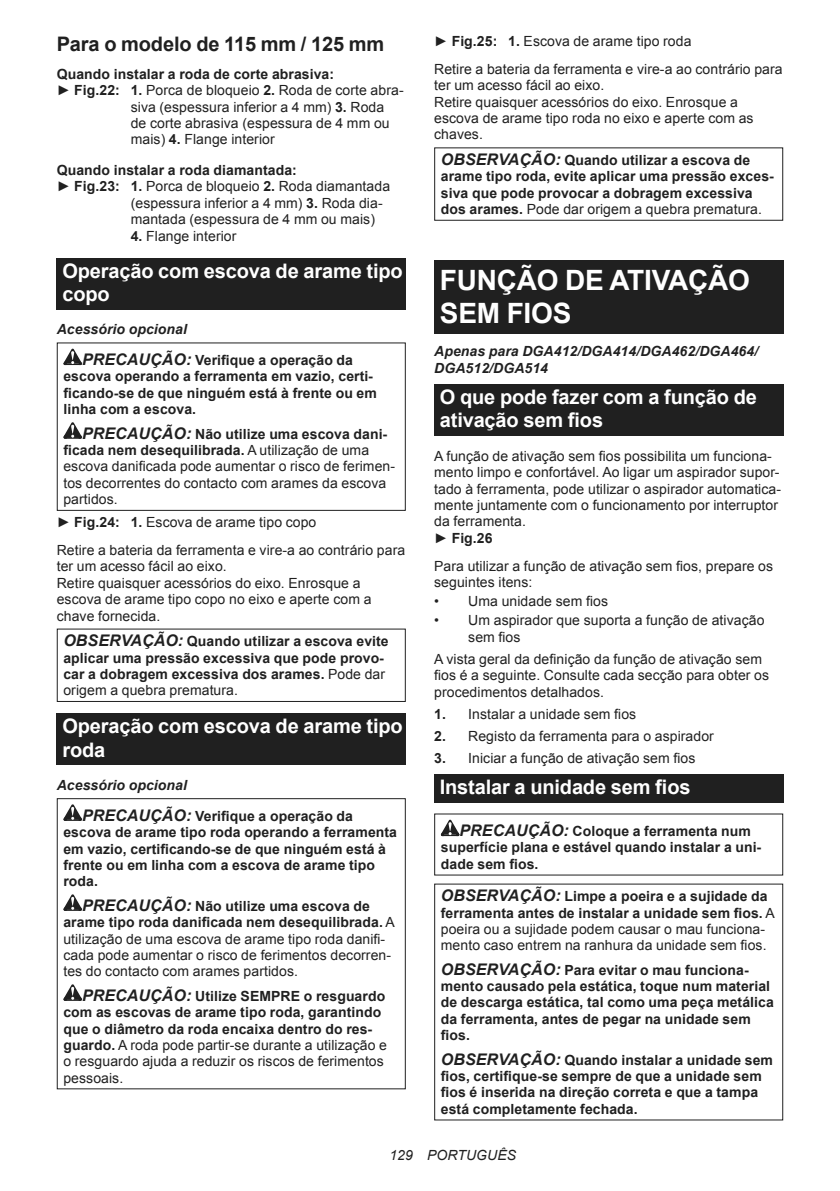
<style>
.page{position:relative;width:840px;height:1191px;background:#fff}
.page>*{position:absolute;margin:0;border:0;box-sizing:border-box;transform-origin:0 0}
.t1{font:700 28px/32.8px "Arial";letter-spacing:-.01em;color:#fff}
.t2{font:700 20px/23.4px "Arial";letter-spacing:-.01em;color:#fff}
.t3{font:700 20px "Arial";letter-spacing:-.01em;color:#202020}
.t4{font:14px/16.4px "Arial";letter-spacing:.005em;color:#202020}
.t5{font:700 14px/16.4px "Arial";letter-spacing:.005em;color:#202020}
.t6{font:italic 700 14px/16.4px "Arial";letter-spacing:.005em;color:#202020}
.t7{font:italic 14px "Arial";letter-spacing:.005em;color:#202020}
.s1{font-weight:700}
.s2{font-style:italic}
.s3{font-style:italic;font-size:16px}
.s4{font-weight:700;font-style:italic;font-size:16px}
.s5{font-weight:400}
</style>
<div class="page">
<div style="left:57px;top:257px;width:348px;height:52px;background:#202020"></div>
<svg style="left:63px;top:349px;width:19px;height:16px"></svg>
<svg style="left:63px;top:422px;width:19px;height:16px"></svg>
<div style="left:57px;top:342px;width:348px;height:169px;border:1px solid #202020"></div>
<div style="left:57px;top:628px;width:348px;height:74px;border:1px solid #202020"></div>
<div style="left:57px;top:713px;width:348px;height:52px;background:#202020"></div>
<svg style="left:63px;top:804px;width:19px;height:16px"></svg>
<svg style="left:63px;top:894px;width:19px;height:16px"></svg>
<svg style="left:63px;top:984px;width:19px;height:16px"></svg>
<div style="left:57px;top:798px;width:348px;height:291px;border:1px solid #202020"></div>
<div style="left:434px;top:147px;width:348px;height:74px;border:1px solid #202020"></div>
<div style="left:434px;top:260px;width:348px;height:74px;background:#202020"></div>
<div style="left:434px;top:384px;width:348px;height:52px;background:#202020"></div>
<div style="left:434px;top:774px;width:348px;height:28px;background:#202020"></div>
<svg style="left:440px;top:819px;width:19px;height:17px"></svg>
<h2 class="t3" style="left:57px;top:36px;width:329px">Para o modelo de 115 mm / 125 mm</h2>
<p class="t5" style="left:57px;top:67px;width:279px">Quando instalar a roda de corte abrasiva:</p>
<p class="t4" style="left:57px;top:82px;width:348px">► <span class="s1">Fig.22: 1.</span> Porca de bloqueio <span class="s1">2.</span> Roda de corte abra-</p>
<p class="t4" style="left:131px;top:99px;width:255px">siva (espessura inferior a 4 mm) <span class="s1">3.</span> Roda</p>
<p class="t4" style="left:131px;top:116px;width:260px">de corte abrasiva (espessura de 4 mm ou</p>
<p class="t4" style="left:131px;top:131px;width:145px">mais) <span class="s1">4.</span> Flange interior</p>
<p class="t5" style="left:57px;top:163px;width:241px">Quando instalar a roda diamantada:</p>
<p class="t4" style="left:57px;top:178px;width:334px">► <span class="s1">Fig.23: 1.</span> Porca de bloqueio <span class="s1">2.</span> Roda diamantada</p>
<p class="t4" style="left:131px;top:195px;width:253px">(espessura inferior a 4 mm) <span class="s1">3.</span> Roda dia-</p>
<p class="t4" style="left:131px;top:211px;width:246px">mantada (espessura de 4 mm ou mais)</p>
<p class="t4" style="left:131px;top:229px;width:107px"><span class="s1">4.</span> Flange interior</p>
<h2 class="t2" style="left:62px;top:260px;width:341px">Operação com escova de arame tipo copo</h2>
<p class="t5" style="left:82px;top:314px;width:272px;line-height:30.6px;text-indent:-25px"><span class="s2">Acessório opcional<br></span><span class="s3">PRECAUÇÃO:</span> Verifique a operação da</p>
<p class="t5" style="left:63px;top:369px;width:315px">escova operando a ferramenta em vazio, certi&shy;ficando-se de que ninguém está à frente ou em linha com a escova.</p>
<p class="t4" style="left:63px;top:426px;width:333px;text-indent:19px"><span class="s4">PRECAUÇÃO:</span> <span class="s1">Não utilize uma escova dani&shy;ficada nem desequilibrada.</span> A utilização de uma escova danificada pode aumentar o risco de ferimen&shy;tos decorrentes do contacto com arames da escova partidos.</p>
<p class="t4" style="left:57px;top:508px;width:350px;line-height:27.8px">► <span class="s1">Fig.24: 1.</span> Escova de arame tipo copo<br>Retire a bateria da ferramenta e vire-a ao contrário para</p>
<p class="t4" style="left:57px;top:559px;width:316px">ter um acesso fácil ao eixo.<br>Retire quaisquer acessórios do eixo. Enrosque a escova de arame tipo copo no eixo e aperte com a chave fornecida.</p>
<p class="t5" style="left:63px;top:634px;width:326px"><span class="s3">OBSERVAÇÃO:</span> Quando utilizar a escova evite aplicar uma pressão excessiva que pode provo&shy;car a dobragem excessiva dos arames. <span class="s5">Pode dar origem a quebra prematura.</span></p>
<h2 class="t2" style="left:62px;top:716px;width:341px">Operação com escova de arame tipo roda</h2>
<p class="t5" style="left:82px;top:770px;width:272px;line-height:30.6px;text-indent:-25px"><span class="s2">Acessório opcional<br></span><span class="s3">PRECAUÇÃO:</span> Verifique a operação da</p>
<p class="t5" style="left:63px;top:825px;width:335px">escova de arame tipo roda operando a ferramenta em vazio, certificando-se de que ninguém está à frente ou em linha com a escova de arame tipo roda.</p>
<p class="t4" style="left:63px;top:897px;width:333px;text-indent:19px"><span class="s4">PRECAUÇÃO:</span> <span class="s1">Não utilize uma escova de arame tipo roda danificada nem desequilibrada.</span> A utilização de uma escova de arame tipo roda danifi&shy;cada pode aumentar o risco de ferimentos decorren&shy;tes do contacto com arames partidos.</p>
<p class="t5" style="left:63px;top:988px;width:325px;text-indent:19px"><span class="s3">PRECAUÇÃO:</span> Utilize SEMPRE o resguardo com as escovas de arame tipo roda, garantindo que o diâmetro da roda encaixa dentro do res&shy;guardo. <span class="s5">A roda pode partir-se durante a utilização e o resguardo ajuda a reduzir os riscos de ferimentos pessoais.</span></p>
<p class="t4" style="left:434px;top:27px;width:350px;line-height:27.8px">► <span class="s1">Fig.25: 1.</span> Escova de arame tipo roda<br>Retire a bateria da ferramenta e vire-a ao contrário para</p>
<p class="t4" style="left:434px;top:78px;width:321px">ter um acesso fácil ao eixo.<br>Retire quaisquer acessórios do eixo. Enrosque a escova de arame tipo roda no eixo e aperte com as chaves.</p>
<p class="t5" style="left:440px;top:153px;width:334px"><span class="s3">OBSERVAÇÃO:</span> Quando utilizar a escova de arame tipo roda, evite aplicar uma pressão exces&shy;siva que pode provocar a dobragem excessiva dos arames. <span class="s5">Pode dar origem a quebra prematura.</span></p>
<h1 class="t1" style="left:439px;top:266px;width:311px">FUNÇÃO DE ATIVAÇÃO<br>SEM FIOS</h1>
<p class="t6" style="left:434px;top:344px;width:325px">Apenas para DGA412/DGA414/DGA462/DGA464/<br>DGA512/DGA514</p>
<h2 class="t2" style="left:439px;top:387px;width:318px">O que pode fazer com a função de ativação sem fios</h2>
<p class="t4" style="left:434px;top:448px;width:348px">A função de ativação sem fios possibilita um funciona&shy;mento limpo e confortável. Ao ligar um aspirador supor&shy;tado à ferramenta, pode utilizar o aspirador automatica&shy;mente juntamente com o funcionamento por interruptor da ferramenta.<br>► <span class="s1">Fig.26</span></p>
<p class="t4" style="left:434px;top:557px;width:340px">Para utilizar a função de ativação sem fios, prepare os seguintes itens:</p>
<p class="t4" style="left:434px;top:593px;width:175px">• Uma unidade sem fios</p>
<p class="t4" style="left:468px;top:612px;width:297px;text-indent:-34px">• Um aspirador que suporta a função de ativação sem fios</p>
<p class="t4" style="left:434px;top:651px;width:336px">A vista geral da definição da função de ativação sem fios é a seguinte. Consulte cada secção para obter os procedimentos detalhados.</p>
<p class="t4" style="left:434px;top:705px;width:203px"><span class="s1">1.</span> Instalar a unidade sem fios</p>
<p class="t4" style="left:434px;top:729px;width:281px"><span class="s1">2.</span> Registo da ferramenta para o aspirador</p>
<p class="t4" style="left:434px;top:749px;width:263px"><span class="s1">3.</span> Iniciar a função de ativação sem fios</p>
<h2 class="t2" style="left:439px;top:776px;width:252px">Instalar a unidade sem fios</h2>
<p class="t5" style="left:440px;top:824px;width:322px;text-indent:19px"><span class="s3">PRECAUÇÃO:</span> Coloque a ferramenta num superfície plana e estável quando instalar a uni&shy;dade sem fios.</p>
<p class="t4" style="left:440px;top:888px;width:335px"><span class="s4">OBSERVAÇÃO:</span> <span class="s1">Limpe a poeira e a sujidade da ferramenta antes de instalar a unidade sem fios.</span> A poeira ou a sujidade podem causar o mau funciona&shy;mento caso entrem na ranhura da unidade sem fios.</p>
<p class="t5" style="left:440px;top:962px;width:334px"><span class="s3">OBSERVAÇÃO:</span> Para evitar o mau funciona&shy;mento causado pela estática, toque num material de descarga estática, tal como uma peça metálica da ferramenta, antes de pegar na unidade sem fios.</p>
<p class="t5" style="left:440px;top:1052px;width:333px"><span class="s3">OBSERVAÇÃO:</span> Quando instalar a unidade sem fios, certifique-se sempre de que a unidade sem fios é inserida na direção correta e que a tampa está completamente fechada.</p>
<p class="t7" style="left:389px;top:1150px;width:128px">129 PORTUGUÊS</p>
</div>
